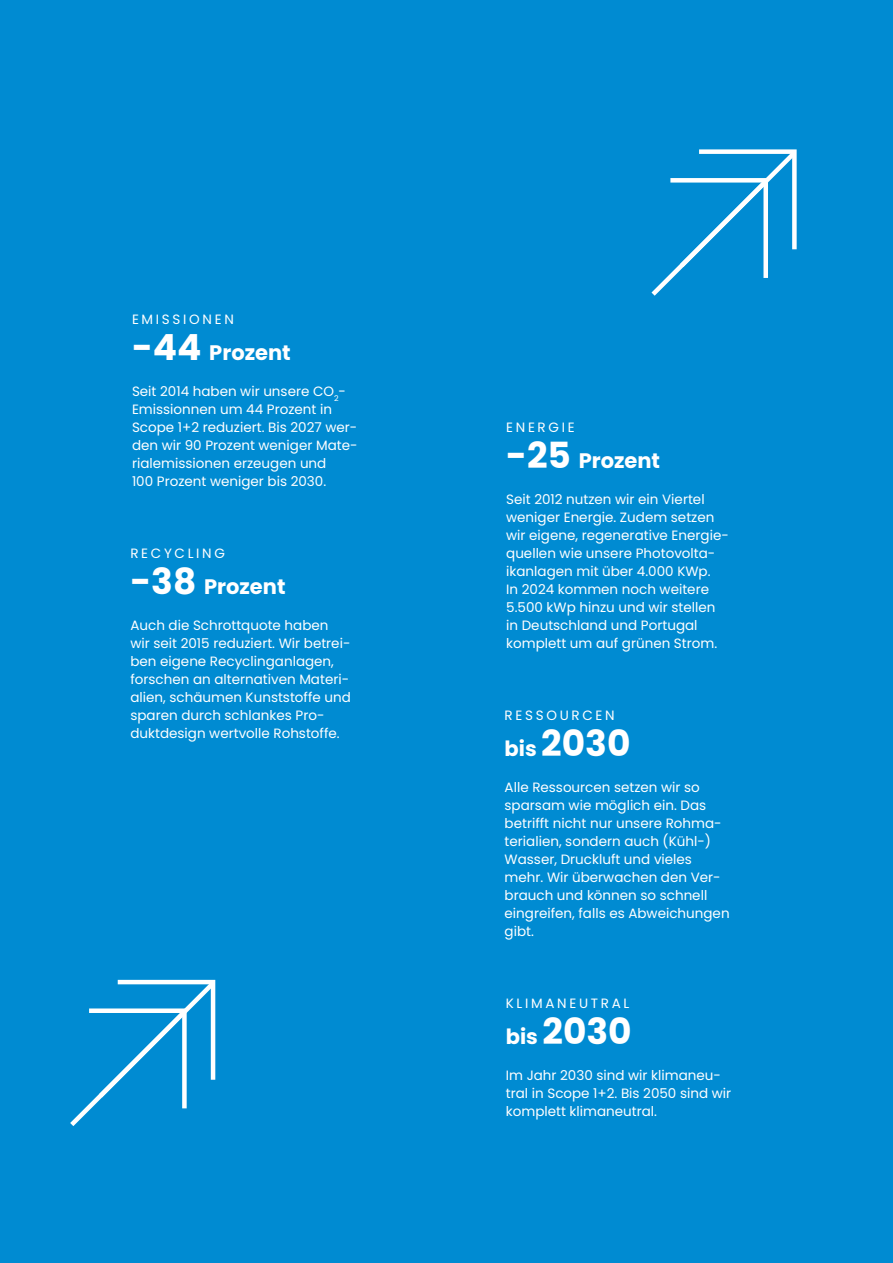
<style>
.page{position:relative;width:893px;height:1263px;background:#008bd2}
.page>*{position:absolute;margin:0;border:0;box-sizing:border-box;transform-origin:0 0}
.t1{font:700 36px "Poppins";color:#fff}
.t2{font:700 21px "Poppins";color:#fff}
.t3{font:13.5px/18px "Poppins";color:#fff}
.t4{font:13.5px "Poppins";letter-spacing:.2em;color:#fff}
.s1{font-size:36px}
.s2{font-size:21px}
</style>
<div class="page">
<svg style="left:651px;top:149px;width:146px;height:147px"></svg>
<svg style="left:70px;top:979px;width:146px;height:147px"></svg>
<p class="t4" style="left:132px;top:311px;width:103px">EMISSIONEN</p>
<h2 class="t2" style="left:132px;top:340px;width:160px"><span class="s1">-44</span> Prozent</h2>
<p class="t3" style="left:132px;top:382px;width:227px">Seit 2014 haben wir unsere CO<sub>2</sub>-<br>Emissionnen um 44 Prozent in<br>Scope 1+2 reduziert. Bis 2027 wer&shy;den wir 90 Prozent weniger Mate&shy;rialemissionen erzeugen und<br>100 Prozent weniger bis 2030.</p>
<p class="t4" style="left:130px;top:545px;width:96px">RECYCLING</p>
<h2 class="t2" style="left:130px;top:574px;width:157px"><span class="s1">-38</span> Prozent</h2>
<p class="t3" style="left:130px;top:616px;width:222px">Auch die Schrottquote haben wir seit 2015 reduziert. Wir betrei&shy;ben eigene Recyclinganlagen, forschen an alternativen Materi&shy;alien, schäumen Kunststoffe und sparen durch schlankes Pro&shy;duktdesign wertvolle Rohstoffe.</p>
<p class="t4" style="left:506px;top:419px;width:70px">ENERGIE</p>
<h2 class="t2" style="left:506px;top:448px;width:155px"><span class="s1">-25</span> Prozent</h2>
<p class="t3" style="left:506px;top:490px;width:224px">Seit 2012 nutzen wir ein Viertel weniger Energie. Zudem setzen wir eigene, regenerative Energie&shy;quellen wie unsere Photovolta&shy;ikanlagen mit über 4.000 KWp.<br>In 2024 kommen noch weitere<br>5.500 kWp hinzu und wir stellen in Deutschland und Portugal komplett um auf grünen Strom.</p>
<p class="t4" style="left:505px;top:707px;width:112px">RESSOURCEN</p>
<h1 class="t1" style="left:505px;top:723px;width:127px"><span class="s2">bis</span> 2030</h1>
<p class="t3" style="left:505px;top:778px;width:227px">Alle Ressourcen setzen wir so sparsam wie möglich ein. Das betrifft nicht nur unsere Rohma&shy;terialien, sondern auch (Kühl-)<br>Wasser, Druckluft und vieles mehr. Wir überwachen den Ver&shy;brauch und können so schnell eingreifen, falls es Abweichungen gibt.</p>
<p class="t4" style="left:506px;top:995px;width:125px">KLIMANEUTRAL</p>
<h1 class="t1" style="left:506px;top:1011px;width:127px"><span class="s2">bis</span> 2030</h1>
<p class="t3" style="left:506px;top:1066px;width:227px">Im Jahr 2030 sind wir klimaneu&shy;tral in Scope 1+2. Bis 2050 sind wir komplett klimaneutral.</p>
</div>
